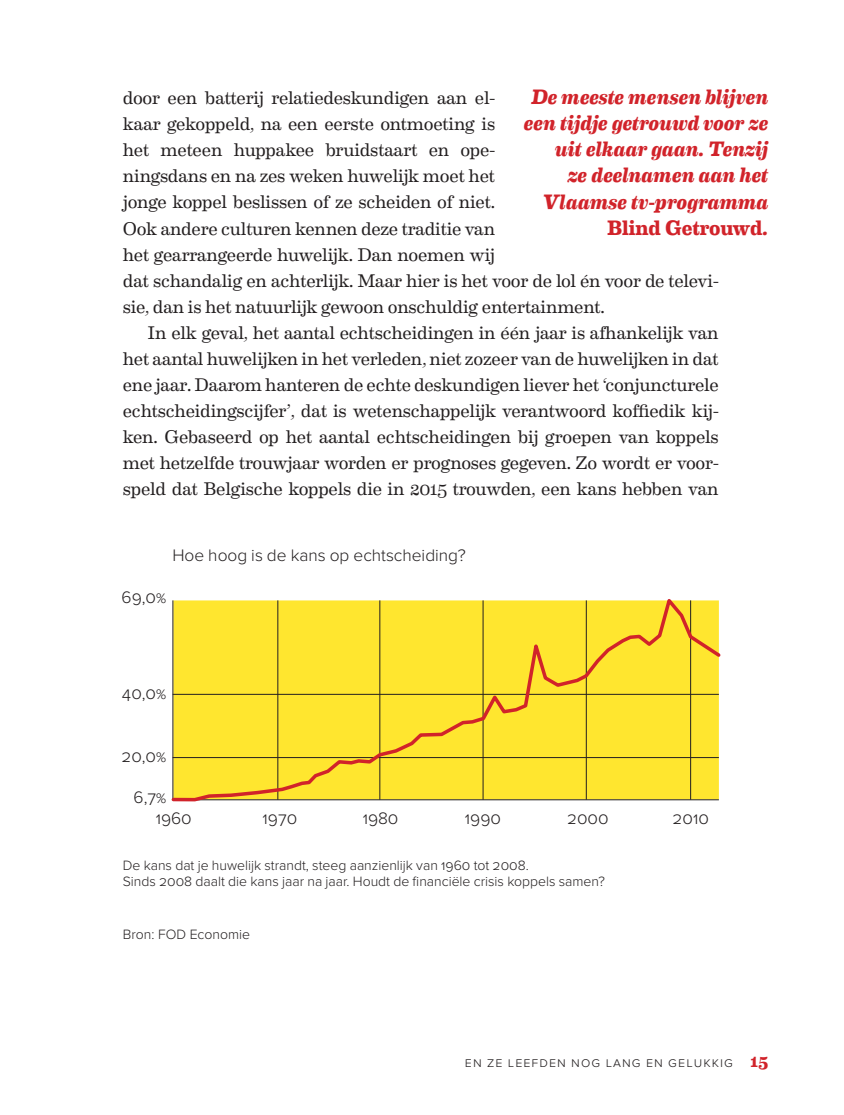
<style>
.page{position:relative;width:844px;height:1115px;background:#fff}
.page>*{position:absolute;margin:0;border:0;box-sizing:border-box;transform-origin:0 0}
.t1{font:italic 700 21px/26.1px "Eames Century Modern";letter-spacing:-.01em;color:#d1232a;text-align:right}
.t2{font:18.38px/26.1px "Eames Century Modern";letter-spacing:-.025em;color:#231f20}
.t3{font:300 17.32px "Proxima Nova";color:#231f20}
.t4{font:300 14px/16.8px "Proxima Nova";color:#231f20}
.t5{font:300 14px "Proxima Nova";letter-spacing:.075em;color:#231f20}
.s1{font-style:normal}
.s2{font-family:"Eames Century Modern";font-weight:700;font-size:17.5px;color:#d1232a}
</style>
<div class="page">
<svg style="left:171px;top:599px;width:550px;height:203px;background:#f8dd33"></svg>
<p class="t1" style="left:523px;top:82px;width:246px">De meeste mensen blijven een tijdje getrouwd voor ze uit elkaar gaan. Tenzij<br>ze deelnamen aan het<br>Vlaamse tv-programma<br><span class="s1">Blind Getrouwd</span>.</p>
<p class="t2" style="left:123px;top:84px;width:597px">door een batterij relatiedeskundigen aan el-<br>kaar gekoppeld, na een eerste ontmoeting is<br>het meteen huppakee bruidstaart en ope-<br>ningsdans en na zes weken huwelijk moet het<br>jonge koppel beslissen of ze scheiden of niet.<br>Ook andere culturen kennen deze traditie van<br>het gearrangeerde huwelijk. Dan noemen wij<br>dat schandalig en achterlijk. Maar hier is het voor de lol én voor de televi&shy;sie, dan is het natuurlijk gewoon onschuldig entertainment.</p>
<p class="t2" style="left:123px;top:318px;width:597px;text-align:justify;text-indent:25px">In elk geval, het aantal echtscheidingen in één jaar is afhankelijk van het aantal huwelijken in het verleden, niet zozeer van de huwelijken in dat ene jaar. Daarom hanteren de echte deskundigen liever het ‘conjuncturele echtscheidingscijfer’, dat is wetenschappelijk verantwoord koffiedik kij&shy;ken. Gebaseerd op het aantal echtscheidingen bij groepen van koppels met hetzelfde trouwjaar worden er prognoses gegeven. Zo wordt er voor&shy;speld dat Belgische koppels die in 2015 trouwden, een kans hebben van</p>
<p class="t3" style="left:172px;top:542px;width:294px">Hoe hoog is de kans op echtscheiding?</p>
<p class="t3" style="left:122px;top:584px;width:46px">69,0%</p>
<p class="t3" style="left:122px;top:680px;width:46px">40,0%</p>
<p class="t3" style="left:121px;top:743px;width:46px">20,0%</p>
<p class="t3" style="left:133px;top:784px;width:34px">6,7%</p>
<p class="t3" style="left:155px;top:805px;width:38px">1960</p>
<p class="t3" style="left:262px;top:805px;width:36px">1970</p>
<p class="t3" style="left:362px;top:805px;width:37px">1980</p>
<p class="t3" style="left:464px;top:805px;width:38px">1990</p>
<p class="t3" style="left:566px;top:805px;width:43px">2000</p>
<p class="t3" style="left:672px;top:805px;width:38px">2010</p>
<p class="t4" style="left:123px;top:855px;width:483px">De kans dat je huwelijk strandt, steeg aanzienlijk van 1960 tot 2008.<br>Sinds 2008 daalt die kans jaar na jaar. Houdt de financiële crisis koppels samen?</p>
<p class="t4" style="left:123px;top:925px;width:129px">Bron: FOD Economie</p>
<p class="t5" style="left:464px;top:1052px;width:305px">En ze leefden nog lang en gelukkig <span class="s2">15</span></p>
</div>
